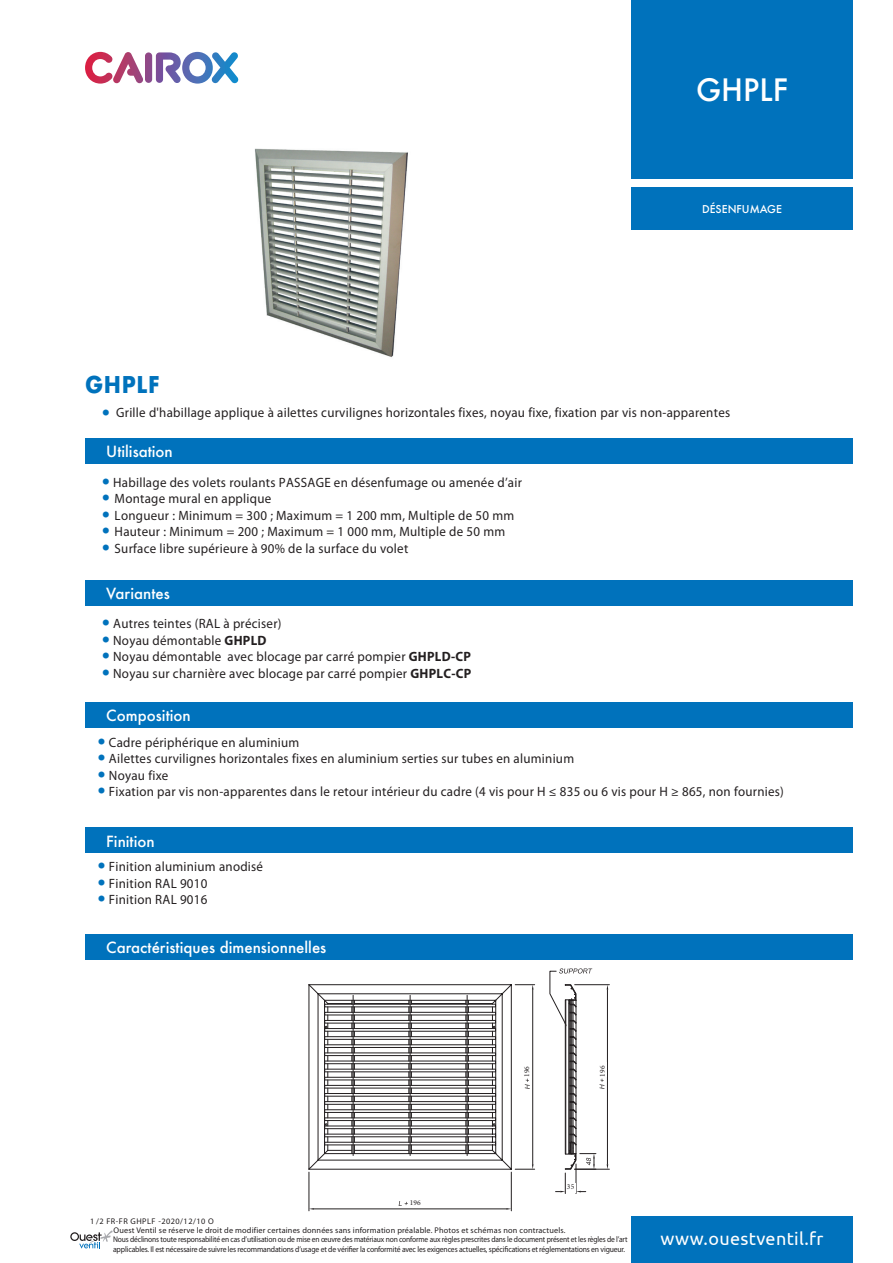
<style>
.page{position:relative;width:893px;height:1263px;background:#fff}
.page>*{position:absolute;margin:0;border:0;box-sizing:border-box;transform-origin:0 0}
.t1{font:500 30px "Futura";color:#fff}
.t2{font:700 22.5px "Futura";letter-spacing:.03em;color:#0072bc;scale:.92 1}
.t3{font:18px "Ubuntu";letter-spacing:.02em;color:#fff}
.t4{font:500 15px "Futura";color:#fff}
.t5{font:13.5px "Myriad Pro";letter-spacing:.02em;color:#231f20;scale:.96 1}
.t6{font:500 10.5px "Futura";color:#fff}
.t7{font:8.25px/9.9px "Myriad Pro";letter-spacing:-.02em;color:#231f20;scale:.91 1}
.t8{font:8.25px "Myriad Pro";letter-spacing:.02em;color:#231f20}
.t9{font:8.25px "Myriad Pro";letter-spacing:.06em;color:#231f20}
.t10{font:7.5px "Minion Pro";letter-spacing:.02em;color:#231f20}
.s1{font-weight:900;font-size:21px;color:#0072bc}
.s2{font-weight:700}
</style>
<div class="page">
<div style="left:631px;top:1216px;width:222px;height:47px;background:#0072bc"></div>
<div style="left:631px;top:0;width:222px;height:179px;background:#0072bc"></div>
<div style="left:631px;top:187px;width:222px;height:43px;background:#0072bc"></div>
<div style="left:145px;top:52px;width:7px;height:31px;background:#8e4989;border-radius:4px"></div>
<svg style="left:156px;top:52px;width:83px;height:32px"></svg>
<svg style="left:85px;top:52px;width:59px;height:32px"></svg>
<svg style="left:70px;top:1230px;width:43px;height:18px"></svg>
<div style="left:85px;top:438px;width:768px;height:26px;background:#0072bc"></div>
<div style="left:85px;top:580px;width:768px;height:25px;background:#0072bc"></div>
<div style="left:85px;top:702px;width:768px;height:26px;background:#0072bc"></div>
<img style="left:255px;top:148px;width:153px;height:210px">
<div style="left:85px;top:828px;width:768px;height:25px;background:#0072bc"></div>
<hr style="left:309px;top:1172px;width:1px;height:39px;background:#231f20">
<hr style="left:511px;top:1172px;width:1px;height:39px;background:#231f20">
<hr style="left:314px;top:1208px;width:192px;height:1px;background:#231f20">
<svg style="left:399px;top:1201px;width:9px;height:5px"></svg>
<hr style="left:575px;top:1169px;width:34px;height:1px;background:#231f20">
<hr style="left:575px;top:984px;width:34px;height:1px;background:#231f20">
<svg style="left:308px;top:984px;width:227px;height:186px"></svg>
<svg style="left:549px;top:968px;width:59px;height:225px"></svg>
<div style="left:85px;top:934px;width:768px;height:26px;background:#0072bc"></div>
<div style="left:566px;top:1183px;width:9px;height:9px;background:#fff"></div>
<div style="left:523px;top:1063px;width:8px;height:14px;background:#fff"></div>
<div style="left:598px;top:1062px;width:9px;height:14px;background:#fff"></div>
<h1 class="t1" style="left:696px;top:70px;width:93px">GHPLF</h1>
<p class="t6" style="left:702px;top:202px;width:81px">DÉSENFUMAGE</p>
<h2 class="t2" style="left:85px;top:368px;width:82px">GHPLF</h2>
<p class="t5" style="left:102px;top:404px;width:656px"><span class="s1">•</span> Grille d'habillage applique à ailettes curvilignes horizontales fixes, noyau fixe, fixation par vis non-apparentes</p>
<p class="t4" style="left:106px;top:441px;width:68px">Utilisation</p>
<p class="t5" style="left:102px;top:474px;width:439px"><span class="s1">•</span> Habillage des volets roulants PASSAGE en désenfumage ou amenée d’air</p>
<p class="t5" style="left:102px;top:490px;width:178px"><span class="s1">•</span> Montage mural en applique</p>
<p class="t5" style="left:102px;top:507px;width:431px"><span class="s1">•</span> Longueur : Minimum = 300 ; Maximum = 1 200 mm, Multiple de 50 mm</p>
<p class="t5" style="left:102px;top:523px;width:422px"><span class="s1">•</span> Hauteur : Minimum = 200 ; Maximum = 1 000 mm, Multiple de 50 mm</p>
<p class="t5" style="left:102px;top:540px;width:321px"><span class="s1">•</span> Surface libre supérieure à 90% de la surface du volet</p>
<p class="t4" style="left:106px;top:583px;width:65px">Variantes</p>
<p class="t5" style="left:102px;top:615px;width:188px"><span class="s1">•</span> Autres teintes (RAL à préciser)</p>
<p class="t5" style="left:102px;top:632px;width:173px"><span class="s1">•</span> Noyau démontable <span class="s2">GHPLD</span></p>
<p class="t5" style="left:102px;top:648px;width:386px"><span class="s1">•</span> Noyau démontable avec blocage par carré pompier <span class="s2">GHPLD-CP</span></p>
<p class="t5" style="left:102px;top:665px;width:386px"><span class="s1">•</span> Noyau sur charnière avec blocage par carré pompier <span class="s2">GHPLC-CP</span></p>
<p class="t4" style="left:106px;top:705px;width:86px">Composition</p>
<p class="t5" style="left:98px;top:734px;width:211px"><span class="s1">•</span> Cadre périphérique en aluminium</p>
<p class="t5" style="left:98px;top:751px;width:498px"><span class="s1">•</span> Ailettes curvilignes horizontales fixes en aluminium serties sur tubes en aluminium</p>
<p class="t5" style="left:98px;top:767px;width:75px"><span class="s1">•</span> Noyau fixe</p>
<p class="t5" style="left:98px;top:784px;width:716px"><span class="s1">•</span> Fixation par vis non-apparentes dans le retour intérieur du cadre (4 vis pour H ≤ 835 ou 6 vis pour H ≥ 865, non fournies)</p>
<p class="t4" style="left:106px;top:831px;width:50px">Finition</p>
<p class="t5" style="left:98px;top:858px;width:174px"><span class="s1">•</span> Finition aluminium anodisé</p>
<p class="t5" style="left:98px;top:875px;width:116px"><span class="s1">•</span> Finition RAL 9010</p>
<p class="t5" style="left:98px;top:891px;width:116px"><span class="s1">•</span> Finition RAL 9016</p>
<p class="t4" style="left:106px;top:937px;width:222px">Caractéristiques dimensionnelles</p>
<p class="t10" style="left:522px;top:1077px;width:13px;rotate:-90deg">196</p>
<p class="t10" style="left:597px;top:1076px;width:13px;rotate:-90deg">196</p>
<p class="t10" style="left:410px;top:1198px;width:13px">196</p>
<p class="t10" style="left:567px;top:1181px;width:9px">35</p>
<p class="t9" style="left:90px;top:1216px;width:125px">1/2 FR-FR GHPLF -2020/12/10 O</p>
<p class="t7" style="left:113px;top:1234px;width:567px">Nous déclinons toute responsabilité en cas d’utilisation ou de mise en œuvre des matériaux non conforme aux règles prescrites dans le document présent et les règles de l’art applicables. Il est nécessaire de suivre les recommandations d’usage et de vérifier la conformité avec les exigences actuelles, spécifications et réglementations en vigueur.</p>
<p class="t8" style="left:114px;top:1225px;width:454px">Ouest Ventil se réserve le droit de modifier certaines données sans information préalable. Photos et schémas non contractuels.</p>
<h3 class="t3" style="left:660px;top:1228px;width:165px">www.ouestventil.fr</h3>
</div>
